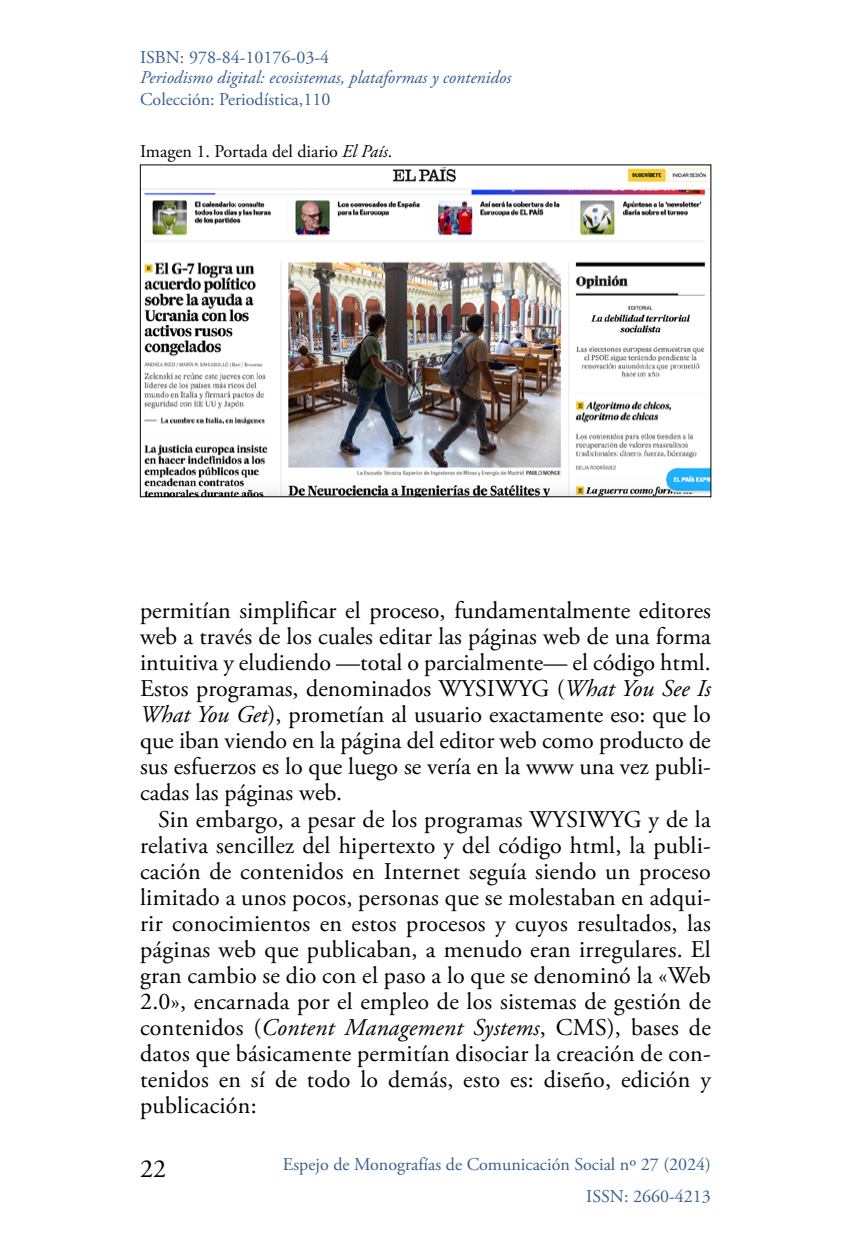
<style>
.page{position:relative;width:851px;height:1248px;background:#fff}
.page>*{position:absolute;margin:0;border:0;box-sizing:border-box;transform-origin:0 0}
.t1{font:26px "Adobe Garamond Pro";color:#000}
.body{font:24px/26px "Adobe Garamond Pro";letter-spacing:.01em;color:#000;text-align:justify}
.p_postgrafico{font:24px/26px "Adobe Garamond Pro";color:#000;text-align:justify}
.t2{font:18px/32px "Adobe Garamond Pro";color:#365f91;text-align:right}
.t3{font:italic 18px "Adobe Garamond Pro";color:#365f91}
.Pie_Ilustracion{font:18px "Adobe Garamond Pro";color:#000}
.s1{font-style:italic}
</style>
<div class="page">
<img style="left:142px;top:167px;width:567px;height:328px">
<p class="t2" style="left:140px;top:42px;width:190px">ISBN: 978-84-10176-03-4</p>
<p class="t2" style="left:140px;top:84px;width:192px">Colección: Periodística,110</p>
<p class="t3" style="left:140px;top:67px;width:372px">Periodismo digital: ecosistemas, plataformas y contenidos</p>
<p class="Pie_Ilustracion" style="left:140px;top:141px;width:254px">Imagen 1. Portada del diario <span class="s1">El País</span>.</p>
<p class="p_postgrafico" style="left:140px;top:598px;width:572px">permitían simplificar el proceso, fundamentalmente editores web a través de los cuales editar las páginas web de una forma intuitiva y eludiendo —total o parcialmente— el código html.<br>Estos programas, denominados WYSIWYG (<span class="s1">What You See Is What You Get</span>), prometían al usuario exactamente eso: que lo que iban viendo en la página del editor web como producto de sus esfuerzos es lo que luego se vería en la www una vez publi&shy;cadas las páginas web.</p>
<p class="body" style="left:140px;top:806px;width:572px;text-indent:18px">Sin embargo, a pesar de los programas WYSIWYG y de la relativa sencillez del hipertexto y del código html, la publi&shy;cación de contenidos en Internet seguía siendo un proceso limitado a unos pocos, personas que se molestaban en adqui&shy;rir conocimientos en estos procesos y cuyos resultados, las páginas web que publicaban, a menudo eran irregulares. El gran cambio se dio con el paso a lo que se denominó la «Web 2.0», encarnada por el empleo de los sistemas de gestión de contenidos (<span class="s1">Content Management Systems</span>, CMS), bases de datos que básicamente permitían disociar la creación de con&shy;tenidos en sí de todo lo demás, esto es: diseño, edición y publicación:</p>
<p class="t1" style="left:140px;top:1152px;width:27px">22</p>
<p class="t2" style="left:283px;top:1149px;width:429px">Espejo de Monografías de Comunicación Social nº 27 (2024)<br>ISSN: 2660-4213</p>
</div>
